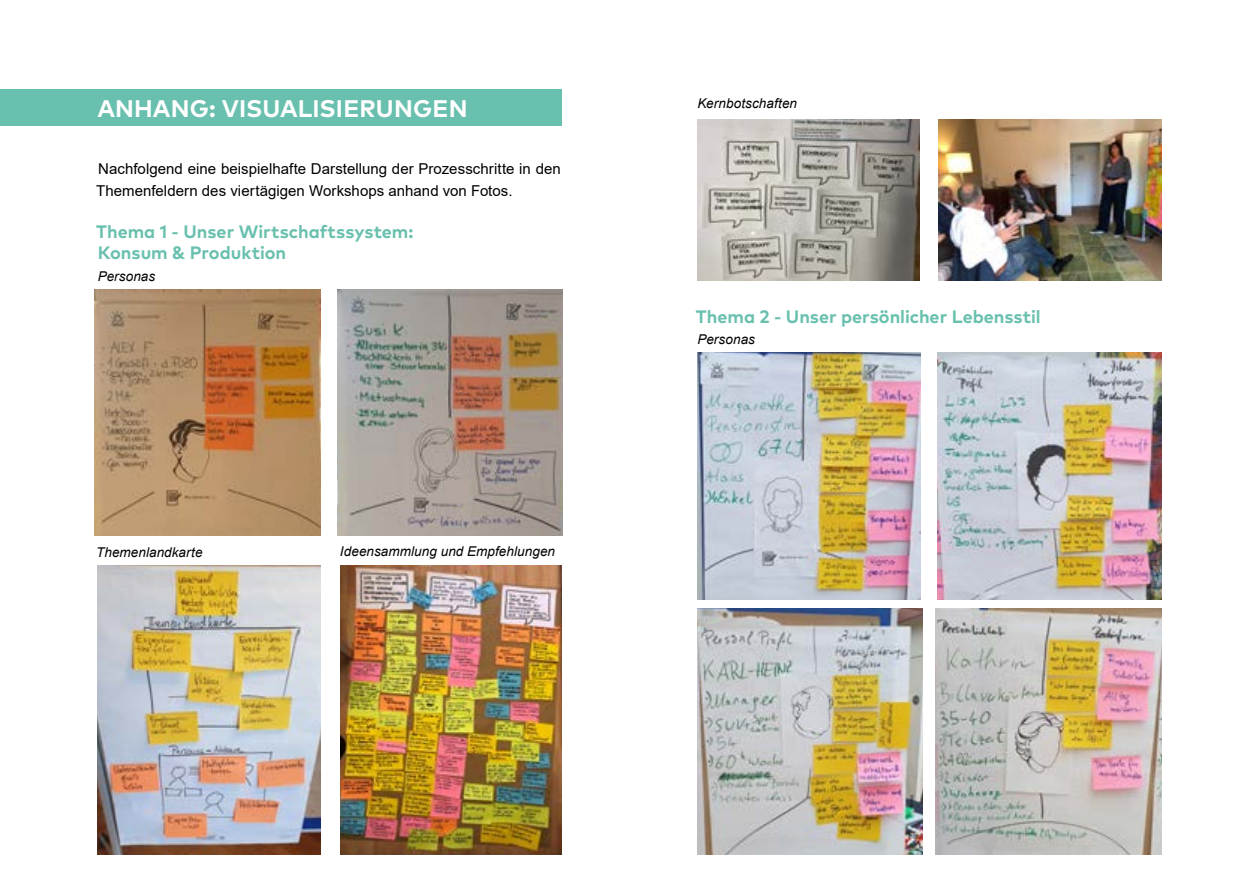
<style>
.page{position:relative;width:1259px;height:893px;background:#fff}
.page>*{position:absolute;margin:0;border:0;box-sizing:border-box;transform-origin:0 0}
.t1{font:700 24px "Mark OT";letter-spacing:.005em;color:#fff}
.t2{font:700 18px/21.3px "Mark OT";color:#69c0ae}
.t3{font:15px/21.3px "Arial";letter-spacing:.005em;color:#000}
.t4{font:italic 13.5px "Arial";letter-spacing:.005em;color:#000}
</style>
<div class="page">
<img style="left:95px;top:289px;width:225px;height:247px">
<img style="left:697px;top:353px;width:223px;height:247px">
<img style="left:937px;top:353px;width:224px;height:247px">
<img style="left:697px;top:608px;width:226px;height:247px">
<img style="left:935px;top:608px;width:226px;height:247px">
<img style="left:98px;top:566px;width:222px;height:289px">
<img style="left:340px;top:566px;width:221px;height:289px">
<img style="left:697px;top:119px;width:222px;height:162px">
<img style="left:337px;top:289px;width:226px;height:247px">
<img style="left:938px;top:119px;width:223px;height:162px">
<div style="left:0;top:89px;width:561px;height:37px;background:#69c0ae"></div>
<h1 class="t1" style="left:97px;top:93px;width:372px">ANHANG: VISUALISIERUNGEN</h1>
<p class="t3" style="left:96px;top:158px;width:466px">Nachfolgend eine beispielhafte Darstellung der Prozesschritte in den<br>Themenfeldern des viertägigen Workshops anhand von Fotos.</p>
<p class="t2" style="left:96px;top:221px;width:319px">Thema 1 - Unser Wirtschaftssystem:<br>Konsum &amp; Produktion</p>
<p class="t4" style="left:98px;top:267px;width:59px">Personas</p>
<p class="t4" style="left:96px;top:544px;width:108px">Themenlandkarte</p>
<p class="t4" style="left:340px;top:543px;width:217px">Ideensammlung und Empfehlungen</p>
<p class="t4" style="left:697px;top:94px;width:101px">Kernbotschaften</p>
<p class="t2" style="left:696px;top:306px;width:346px">Thema 2 - Unser persönlicher Lebensstil</p>
<p class="t4" style="left:697px;top:331px;width:59px">Personas</p>
</div>
